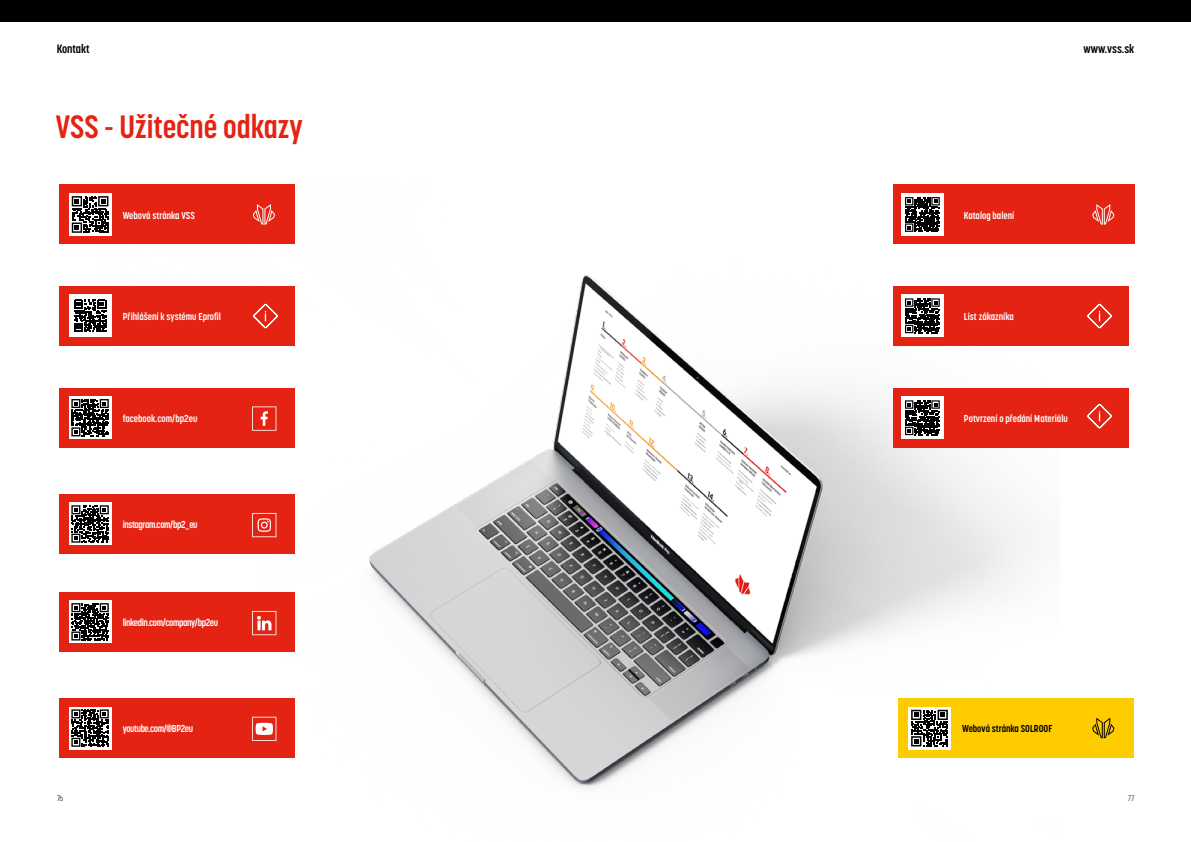
<style>
.page{position:relative;width:1191px;height:842px;background:#fff}
.page>*{position:absolute;margin:0;border:0;box-sizing:border-box;transform-origin:0 0}
.t1{font:700 32px "Korolev Condensed";color:#e42313}
.t2{font:700 12px "Korolev Condensed";color:#000}
.t3{font:700 10px "Korolev Condensed";color:#fff}
.t4{font:700 10px "Korolev Condensed";letter-spacing:-.04em;color:#fff}
.t5{font:700 10px "Korolev Condensed";color:#000}
.t6{font:300 8px "Korolev Condensed";color:#000}
</style>
<div class="page">
<div style="left:0;top:0;width:1191px;height:22px;background:#000"></div>
<img style="left:98px;top:184px;width:961px;height:604px">
<div style="left:893px;top:388px;width:236px;height:60px;background:#e42313"></div>
<div style="left:59px;top:185px;width:236px;height:59px;background:#e42313"></div>
<svg style="left:253px;top:204px;width:22px;height:21px"></svg>
<div style="left:893px;top:185px;width:241px;height:59px;background:#e42313"></div>
<svg style="left:1092px;top:204px;width:22px;height:21px"></svg>
<div style="left:898px;top:698px;width:236px;height:60px;background:#fc0"></div>
<svg style="left:1092px;top:718px;width:22px;height:20px"></svg>
<div style="left:59px;top:286px;width:236px;height:60px;background:#e42313"></div>
<svg style="left:253px;top:304px;width:25px;height:24px"></svg>
<div style="left:893px;top:286px;width:236px;height:60px;background:#e42313"></div>
<svg style="left:1087px;top:304px;width:24px;height:24px"></svg>
<div style="left:901px;top:193px;width:42px;height:43px;background:#fff"></div>
<svg style="left:905px;top:197px;width:34px;height:35px"></svg>
<div style="left:901px;top:294px;width:42px;height:43px;background:#fff"></div>
<div style="left:902px;top:296px;width:40px;height:40px;background:linear-gradient(to right,#fff,#fff)"></div>
<svg style="left:905px;top:298px;width:34px;height:35px"></svg>
<div style="left:901px;top:396px;width:42px;height:43px;background:#fff"></div>
<div style="left:902px;top:398px;width:40px;height:39px;background:linear-gradient(to bottom,#fefefe,#fefefe)"></div>
<svg style="left:905px;top:400px;width:34px;height:35px"></svg>
<svg style="left:908px;top:707px;width:42px;height:42px"></svg>
<svg style="left:911px;top:710px;width:36px;height:36px"></svg>
<div style="left:69px;top:294px;width:42px;height:43px;background:#fff"></div>
<svg style="left:74px;top:300px;width:32px;height:32px"></svg>
<div style="left:59px;top:388px;width:236px;height:60px;background:#e42313"></div>
<div style="left:59px;top:592px;width:236px;height:60px;background:#e42313"></div>
<div style="left:59px;top:494px;width:236px;height:60px;background:#e42313"></div>
<div style="left:59px;top:698px;width:236px;height:60px;background:#e42313"></div>
<div style="left:69px;top:396px;width:42px;height:43px;background:#fff"></div>
<svg style="left:71px;top:399px;width:38px;height:37px"></svg>
<div style="left:69px;top:503px;width:42px;height:42px;background:#fff"></div>
<svg style="left:71px;top:505px;width:38px;height:38px"></svg>
<div style="left:69px;top:601px;width:42px;height:42px;background:linear-gradient(to right,#fff,#fff)"></div>
<svg style="left:71px;top:603px;width:38px;height:37px"></svg>
<div style="left:69px;top:707px;width:42px;height:42px;background:#fff"></div>
<svg style="left:71px;top:709px;width:38px;height:38px"></svg>
<svg style="left:252px;top:406px;width:24px;height:25px"></svg>
<svg style="left:252px;top:611px;width:24px;height:24px"></svg>
<svg style="left:252px;top:717px;width:24px;height:24px"></svg>
<svg style="left:252px;top:513px;width:24px;height:24px"></svg>
<svg style="left:1087px;top:404px;width:24px;height:24px"></svg>
<svg style="left:69px;top:193px;width:42px;height:43px"></svg>
<svg style="left:72px;top:196px;width:36px;height:37px"></svg>
<p class="t2" style="left:57px;top:42px;width:35px">Kontakt</p>
<p class="t2" style="left:1083px;top:42px;width:52px">www.vss.sk</p>
<h1 class="t1" style="left:56px;top:107px;width:248px">VSS - Užitečné odkazy</h1>
<p class="t3" style="left:123px;top:209px;width:74px">Webová stránka VSS</p>
<p class="t3" style="left:964px;top:209px;width:52px">Katalog balení</p>
<p class="t3" style="left:123px;top:310px;width:100px">Přihlášení k systému Eprofil</p>
<p class="t3" style="left:964px;top:310px;width:51px">List zákazníka</p>
<p class="t3" style="left:123px;top:412px;width:76px">facebook.com/bp2eu</p>
<p class="t3" style="left:964px;top:412px;width:105px">Potvrzení o předání Materiálu</p>
<p class="t4" style="left:123px;top:519px;width:76px">instagram.com/bp2_eu</p>
<p class="t4" style="left:123px;top:616px;width:97px">linkedin.com/company/bp2eu</p>
<p class="t4" style="left:123px;top:723px;width:72px">youtube.com/@BP2eu</p>
<p class="t5" style="left:962px;top:723px;width:92px">Webová stránka SOLROOF</p>
<p class="t6" style="left:57px;top:794px;width:8px">76</p>
<p class="t6" style="left:1127px;top:794px;width:8px">77</p>
</div>
